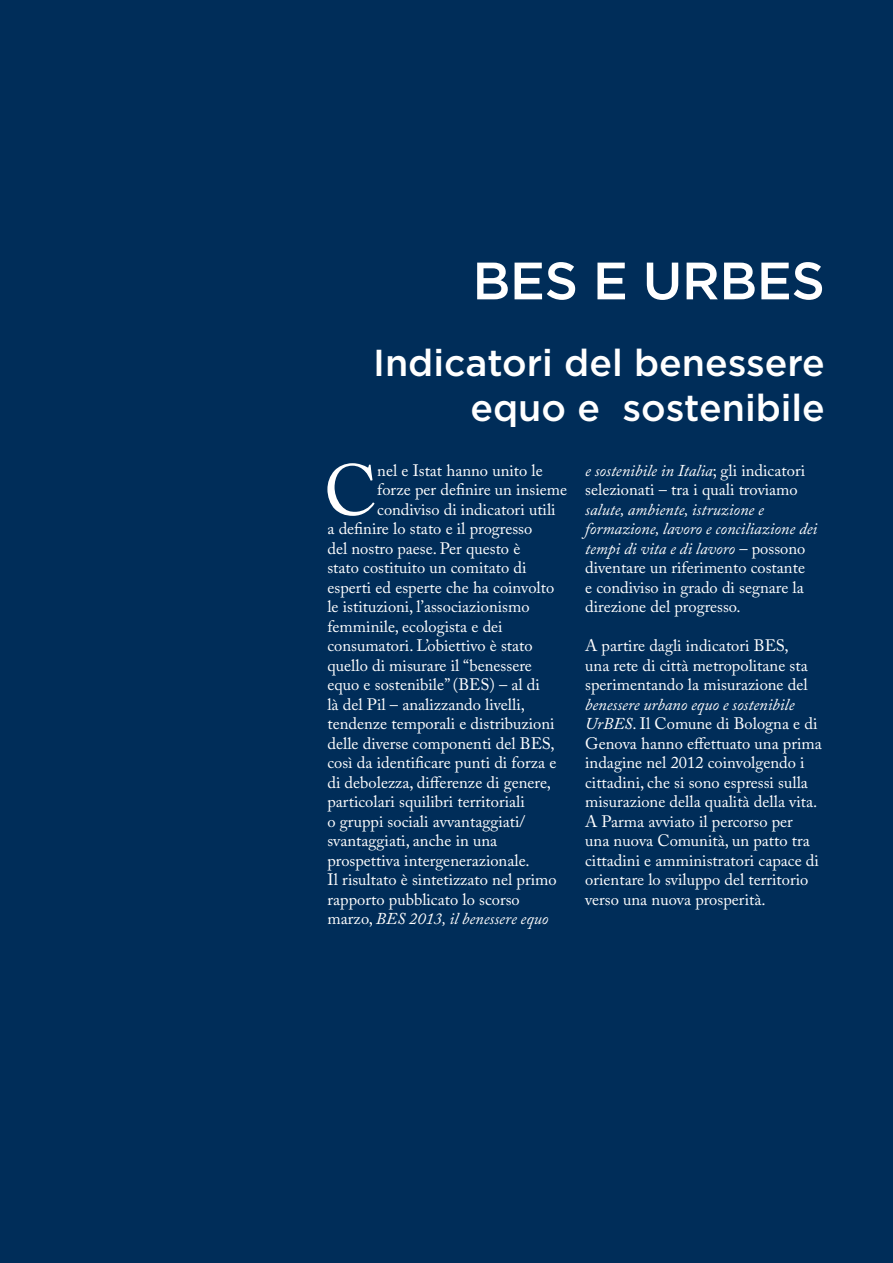
<style>
.page{position:relative;width:893px;height:1263px;background:#002d59}
.page>*{position:absolute;margin:0;border:0;box-sizing:border-box;transform-origin:0 0}
.t1{font:71.4px "Adobe Caslon Pro";color:#fff}
.t2{font:500 52.5px "Gotham HTF";color:#fff}
.t3{font:500 37.5px/45px "Gotham HTF";color:#fff;text-align:right}
.t4{font:16.5px/19.5px "Adobe Caslon Pro";color:#fff}
.t5{font:italic 16.5px "Adobe Caslon Pro";color:#fff}
.s1{font-style:normal}
.s2{font-style:italic}
</style>
<div class="page">
<h2 class="t2" style="left:472px;top:251px;width:208px">bes e urb</h2>
<h2 class="t2" style="left:757px;top:251px;width:70px">es</h2>
<h3 class="t3" style="left:373px;top:340px;width:453px">I ndicatori del benessere equo e sostenibile</h3>
<h1 class="t1" style="left:324px;top:448px;width:55px">C</h1>
<p class="t4" style="left:377px;top:460px;width:167px">nel e Istat hanno unito le</p>
<p class="t4" style="left:377px;top:480px;width:191px">forze per definire un insieme</p>
<p class="t4" style="left:377px;top:499px;width:180px">condiviso di indicatori utili</p>
<p class="t4" style="left:327px;top:519px;width:206px">a definire lo stato e il progresso</p>
<p class="t4" style="left:327px;top:538px;width:194px">del nostro paese. Per questo è</p>
<p class="t4" style="left:327px;top:558px;width:201px">stato costituito un comitato di</p>
<p class="t4" style="left:327px;top:577px;width:228px">esperti ed esperte che ha coinvolto</p>
<p class="t4" style="left:327px;top:597px;width:204px">le istituzioni, l’associazionismo</p>
<p class="t4" style="left:327px;top:616px;width:177px">femminile, ecologista e dei</p>
<p class="t4" style="left:327px;top:636px;width:207px">consumatori. L’obiettivo è stato</p>
<p class="t4" style="left:327px;top:655px;width:206px">quello di misurare il “benessere</p>
<p class="t4" style="left:327px;top:675px;width:214px">equo e sostenibile” (BES) – al di</p>
<p class="t4" style="left:327px;top:694px;width:199px">là del Pil – analizzando livelli,</p>
<p class="t4" style="left:327px;top:714px;width:229px">tendenze temporali e distribuzioni</p>
<p class="t4" style="left:327px;top:733px;width:229px">delle diverse componenti del BES,</p>
<p class="t4" style="left:327px;top:753px;width:230px">così da identificare punti di forza e</p>
<p class="t4" style="left:327px;top:772px;width:225px">di debolezza, differenze di genere,</p>
<p class="t4" style="left:327px;top:792px;width:199px">particolari squilibri territoriali</p>
<p class="t4" style="left:327px;top:811px;width:199px">o gruppi sociali avvantaggiati/</p>
<p class="t4" style="left:327px;top:831px;width:171px">svantaggiati, anche in una</p>
<p class="t4" style="left:327px;top:850px;width:204px">prospettiva intergenerazionale.</p>
<p class="t4" style="left:327px;top:870px;width:231px">Il risultato è sintetizzato nel primo</p>
<p class="t4" style="left:327px;top:889px;width:194px">rapporto pubblicato lo scorso</p>
<p class="t5" style="left:327px;top:909px;width:222px"><span class="s1">marzo,</span> BES 2013, il benessere equo</p>
<p class="t4" style="left:585px;top:460px;width:222px"><span class="s2">e sostenibile in Italia</span>; gli indicatori selezionati – tra i quali troviamo</p>
<p class="t4" style="left:585px;top:499px;width:234px"><span class="s2">salute, ambiente, istruzione e formazione, lavoro e conciliazione dei tempi di vita e di lavoro</span> – possono diventare un riferimento costante<br>e condiviso in grado di segnare la direzione del progresso.</p>
<p class="t4" style="left:585px;top:636px;width:224px">A partire dagli indicatori BES, una rete di città metropolitane sta sperimentando la misurazione del</p>
<p class="t4" style="left:585px;top:694px;width:238px"><span class="s2">benessere urbano equo e sostenibile UrBES</span>. Il Comune di Bologna e di Genova hanno effettuato una prima indagine nel 2012 coinvolgendo i cittadini, che si sono espressi sulla misurazione della qualità della vita.<br>A Parma avviato il percorso per<br>una nuova Comunità, un patto tra cittadini e amministratori capace di orientare lo sviluppo del territorio verso una nuova prosperità.</p>
</div>
